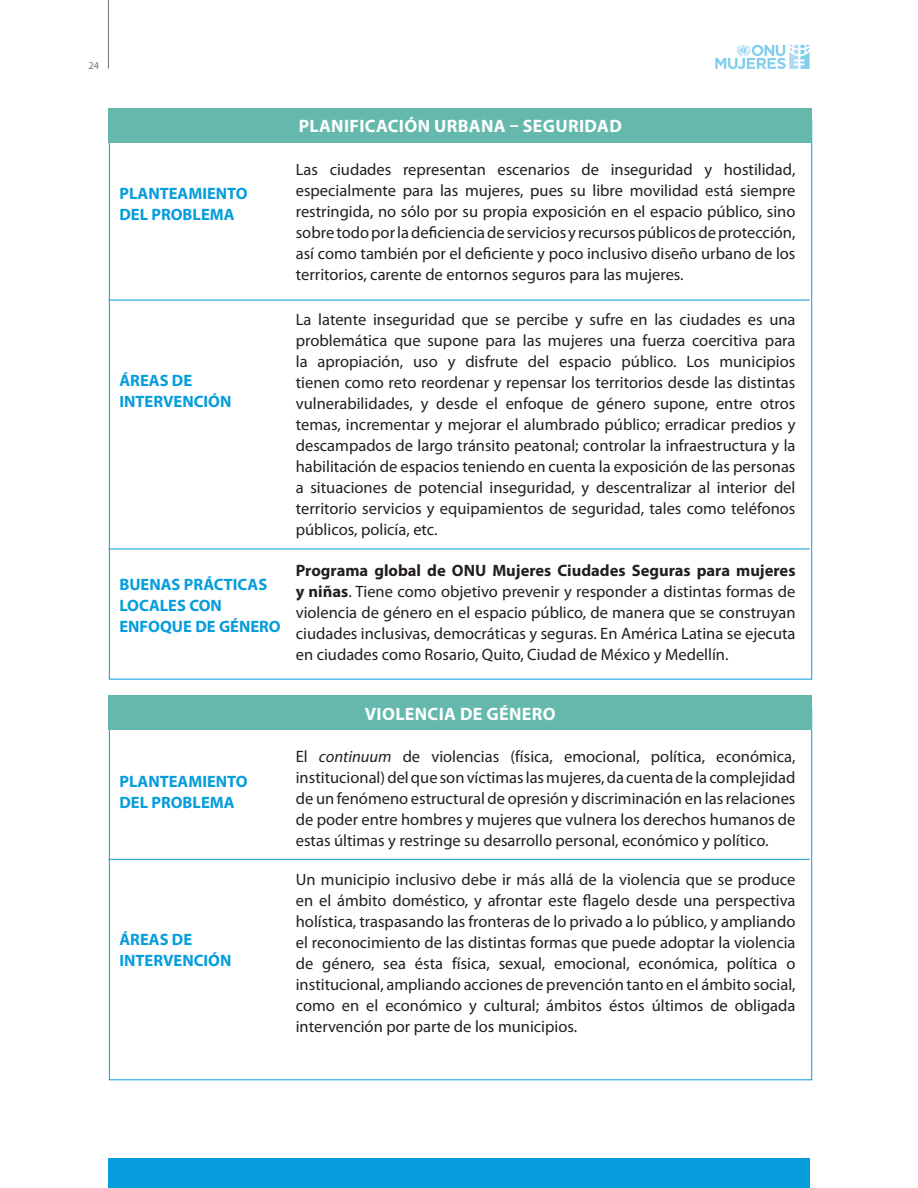
<style>
.page{position:relative;width:918px;height:1188px;background:#fff}
.page>*{position:absolute;margin:0;border:0;box-sizing:border-box;transform-origin:0 0}
.t1{font:700 18px "Myriad Pro";letter-spacing:.02em;color:#fff}
.t2{font:16.5px/21px "Myriad Pro";color:#231f20;text-align:justify}
.t3{font:700 16.5px/21px "Myriad Pro";color:#069ddc}
.t4{font:10.5px "Myriad Pro";color:#76787b}
.s1{font-weight:700}
.s2{font-style:italic}
</style>
<div class="page">
<div style="left:108px;top:1158px;width:702px;height:30px;background:#069ddc"></div>
<hr style="left:108px;top:0;width:1px;height:69px;background:#76787b">
<svg style="left:715px;top:45px;width:95px;height:24px"></svg>
<hr style="left:109px;top:300px;width:701px;height:1px;background:#069ddc">
<hr style="left:109px;top:859px;width:701px;height:1px;background:#069ddc">
<hr style="left:109px;top:549px;width:701px;height:1px;background:#069ddc">
<div style="left:109px;top:108px;width:703px;height:34px;background:#64b8ac"></div>
<div style="left:109px;top:696px;width:703px;height:34px;background:#64b8ac"></div>
<p class="t4" style="left:89px;top:59px;width:12px">24</p>
<p class="t3" style="left:119px;top:183px;width:130px">PLANTEAMIENTO<br>DEL PROBLEMA</p>
<p class="t3" style="left:119px;top:369px;width:114px">ÁREAS DE<br>INTERVENCIÓN</p>
<p class="t3" style="left:119px;top:574px;width:163px">BUENAS PRÁCTICAS<br>LOCALES CON<br>ENFOQUE DE GÉNERO</p>
<p class="t1" style="left:299px;top:115px;width:325px">PLANIFICACIÓN URBANA – SEGURIDAD</p>
<p class="t2" style="left:296px;top:158px;width:501px">Las ciudades representan escenarios de inseguridad y hostilidad, especialmente para las mujeres, pues su libre movilidad está siempre restringida, no sólo por su propia exposición en el espacio público, sino sobre todo por la deficiencia de servicios y recursos públicos de protección, así como también por el deficiente y poco inclusivo diseño urbano de los territorios, carente de entornos seguros para las mujeres.</p>
<p class="t2" style="left:296px;top:309px;width:501px">La latente inseguridad que se percibe y sufre en las ciudades es una problemática que supone para las mujeres una fuerza coercitiva para la apropiación, uso y disfrute del espacio público. Los municipios tienen como reto reordenar y repensar los territorios desde las distintas vulnerabilidades, y desde el enfoque de género supone, entre otros temas, incrementar y mejorar el alumbrado público; erradicar predios y descampados de largo tránsito peatonal; controlar la infraestructura y la habilitación de espacios teniendo en cuenta la exposición de las personas a situaciones de potencial inseguridad, y descentralizar al interior del territorio servicios y equipamientos de seguridad, tales como teléfonos públicos, policía, etc.</p>
<p class="t2" style="left:296px;top:560px;width:501px"><span class="s1">Programa global de ONU Mujeres Ciudades Seguras para mujeres y niñas</span>. Tiene como objetivo prevenir y responder a distintas formas de violencia de género en el espacio público, de manera que se construyan ciudades inclusivas, democráticas y seguras. En América Latina se ejecuta en ciudades como Rosario, Quito, Ciudad de México y Medellín.</p>
<p class="t3" style="left:119px;top:770px;width:130px">PLANTEAMIENTO<br>DEL PROBLEMA</p>
<p class="t3" style="left:119px;top:928px;width:114px">ÁREAS DE<br>INTERVENCIÓN</p>
<p class="t1" style="left:365px;top:702px;width:192px">VIOLENCIA DE GÉNERO</p>
<p class="t2" style="left:296px;top:746px;width:501px">El <span class="s2">continuum</span> de violencias (física, emocional, política, económica, institucional) del que son víctimas las mujeres, da cuenta de la complejidad de un fenómeno estructural de opresión y discriminación en las relaciones de poder entre hombres y mujeres que vulnera los derechos humanos de estas últimas y restringe su desarrollo personal, económico y político.</p>
<p class="t2" style="left:296px;top:868px;width:501px">Un municipio inclusivo debe ir más allá de la violencia que se produce en el ámbito doméstico, y afrontar este flagelo desde una perspectiva holística, traspasando las fronteras de lo privado a lo público, y ampliando el reconocimiento de las distintas formas que puede adoptar la violencia de género, sea ésta física, sexual, emocional, económica, política o institucional, ampliando acciones de prevención tanto en el ámbito social, como en el económico y cultural; ámbitos éstos últimos de obligada intervención por parte de los municipios.</p>
</div>
